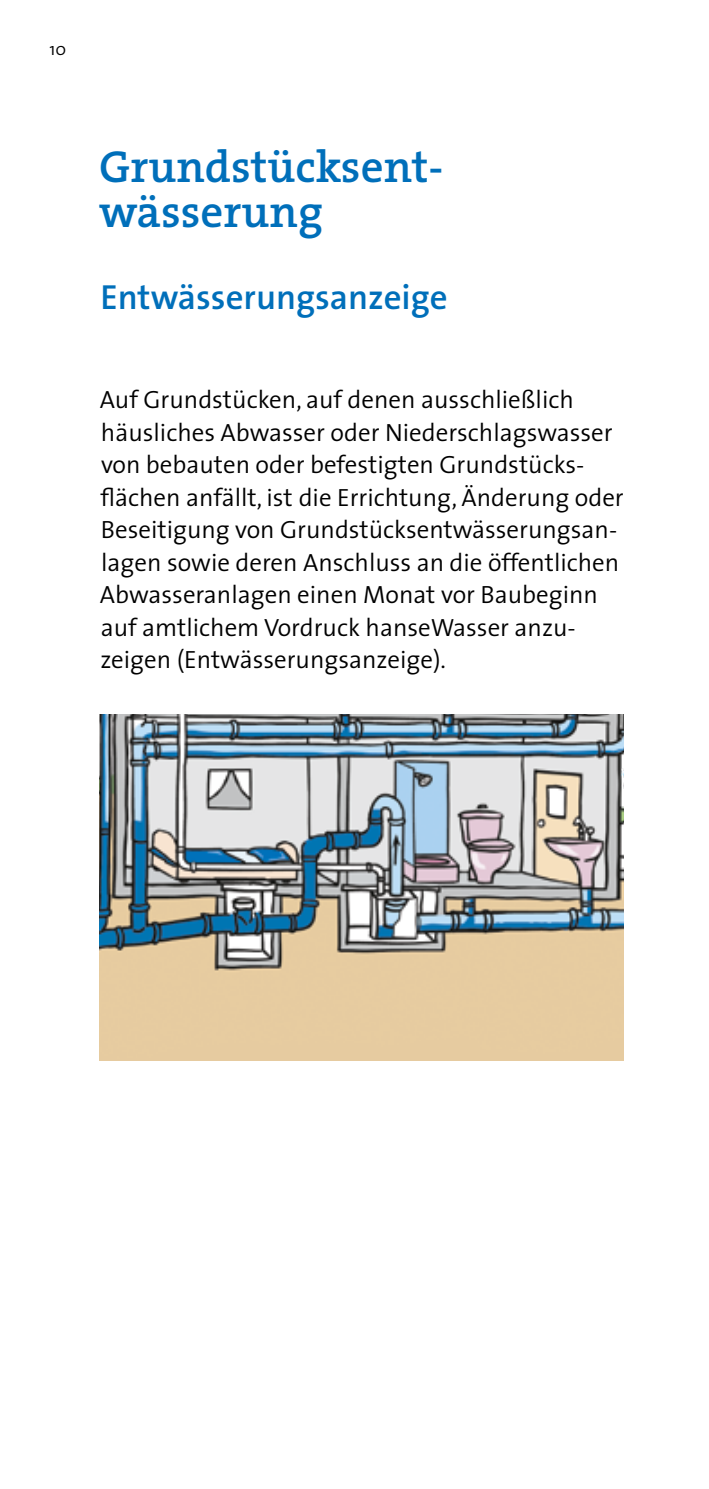
<style>
.page{position:relative;width:709px;height:1489px;background:#fff}
.page>*{position:absolute;margin:0;border:0;box-sizing:border-box;transform-origin:0 0}
.t1{font:600 45px/45px "The Serif";color:#006fba}
.t2{font:600 35px "The Sans B6";color:#006fba}
.t3{font:300 25px/32.5px "The Sans";color:#000}
.t4{font:300 17.5px "The Sans";color:#000}
</style>
<div class="page">
<img style="left:99px;top:714px;width:525px;height:346px">
<p class="t4" style="left:50px;top:35px;width:18px">10</p>
<h1 class="t1" style="left:99px;top:143px;width:346px">Grundstücksent&shy;wässerung</h1>
<h2 class="t2" style="left:100px;top:279px;width:349px">Entwässerungsanzeige</h2>
<p class="t3" style="left:100px;top:383px;width:525px">Auf Grundstücken, auf denen ausschließlich häusliches Abwasser oder Niederschlagswasser von bebauten oder befestigten Grundstücks&shy;flächen anfällt, ist die Errichtung, Änderung oder Beseitigung von Grundstücksentwässerungsan&shy;lagen sowie deren Anschluss an die öffentlichen Abwasseranlagen einen Monat vor Baubeginn auf amtlichem Vordruck hanseWasser anzu&shy;zeigen (Entwässerungsanzeige).</p>
</div>
